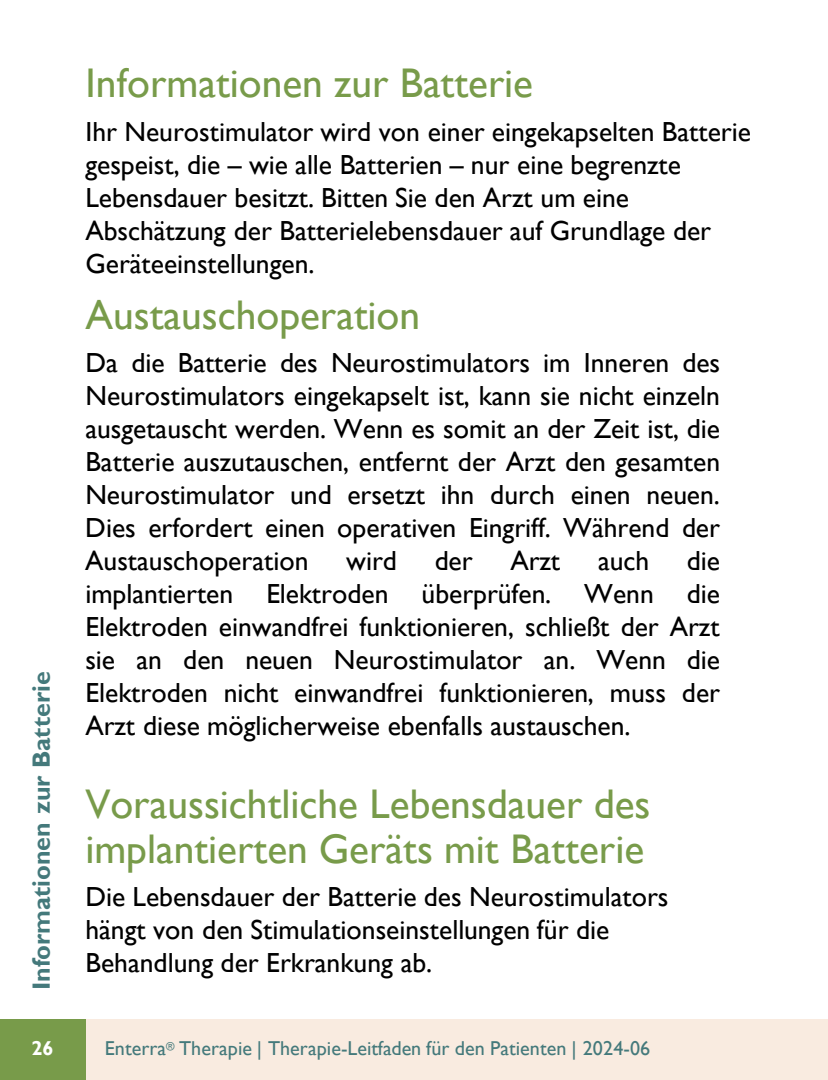
<style>
.page{position:relative;width:828px;height:1080px;background:#fff}
.page>*{position:absolute;margin:0;border:0;box-sizing:border-box;transform-origin:0 0}
.t1{font:41.5px/45px "Gill Sans";color:#789b4a}
.t2{font:27.5px/33px "Gill Sans";color:#000}
.t3{font:700 25px "Gill Sans";color:#44797b}
.t4{font:20px "Gill Sans";letter-spacing:.005em;color:#44797b}
.t5{font:700 20px "Gill Sans";color:#fff}
</style>
<div class="page">
<div style="left:86px;top:1020px;width:741px;height:60px;background:#f9ebe0"></div>
<div style="left:0;top:1020px;width:86px;height:60px;background:#789b4a"></div>
<p class="t3" style="left:26px;top:990px;width:320px;rotate:-90deg">Informationen zur Batterie</p>
<p class="t5" style="left:31px;top:1036px;width:24px">26</p>
<h2 class="t1" style="left:85px;top:61px;width:449px">Informationen zur Batterie</h2>
<h2 class="t2" style="left:85px;top:115px;width:667px">Ihr Neurostimulator wird von einer eingekapselten Batterie gespeist, die – wie alle Batterien – nur eine begrenzte Lebensdauer besitzt. Bitten Sie den Arzt um eine Abschätzung der Batterielebensdauer auf Grundlage der Geräteeinstellungen.</h2>
<p class="t1" style="left:85px;top:293px;width:336px">Austauschoperation</p>
<p class="t2" style="left:85px;top:347px;width:636px;text-align:justify">Da die Batterie des Neurostimulators im Inneren des Neurostimulators eingekapselt ist, kann sie nicht einzeln ausgetauscht werden. Wenn es somit an der Zeit ist, die Batterie auszutauschen, entfernt der Arzt den gesamten Neurostimulator und ersetzt ihn durch einen neuen.<br>Dies erfordert einen operativen Eingriff. Während der Austauschoperation</p>
<p class="t2" style="left:346px;top:545px;width:52px">wird</p>
<p class="t2" style="left:434px;top:545px;width:39px">der</p>
<p class="t2" style="left:510px;top:545px;width:51px">Arzt</p>
<p class="t2" style="left:598px;top:545px;width:53px">auch</p>
<p class="t2" style="left:85px;top:545px;width:636px;text-align:justify;text-indent:601px">die implantierten Elektroden überprüfen. Wenn die Elektroden einwandfrei funktionieren, schließt der Arzt sie an den neuen Neurostimulator an. Wenn die Elektroden nicht einwandfrei funktionieren, muss der Arzt diese möglicherweise ebenfalls austauschen.</p>
<p class="t1" style="left:85px;top:782px;width:566px">Voraussichtliche Lebensdauer des implantierten Geräts mit Batterie</p>
<p class="t2" style="left:85px;top:881px;width:584px">Die Lebensdauer der Batterie des Neurostimulators hängt von den Stimulationseinstellungen für die<br>Behandlung der Erkrankung ab.</p>
<p class="t4" style="left:105px;top:1037px;width:546px">Enterra<sup>®</sup> Therapie | Therapie-Leitfaden für den Patienten | 2024-06</p>
</div>
